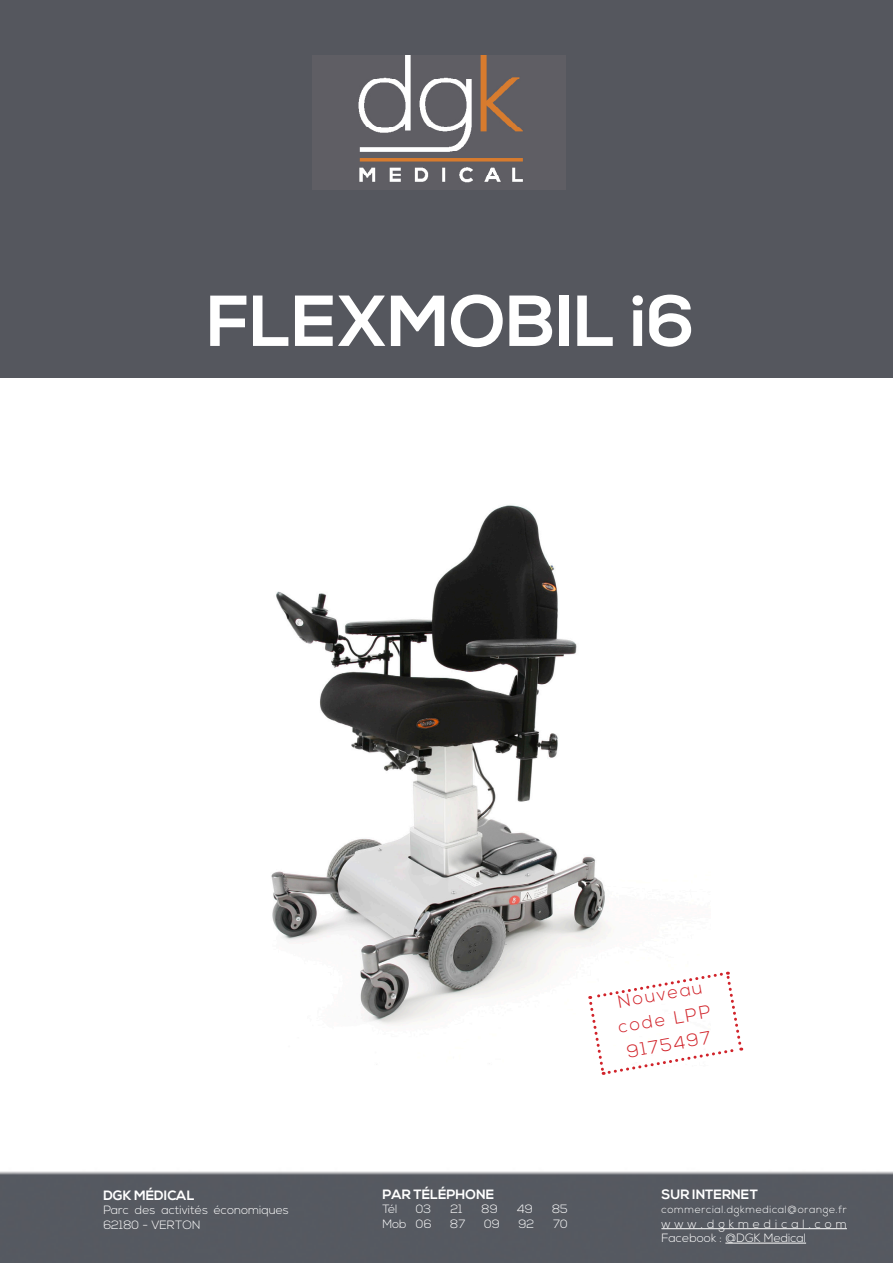
<style>
.page{position:relative;width:893px;height:1263px;background:#fff}
.page>*{position:absolute;margin:0;border:0;box-sizing:border-box;transform-origin:0 0}
.t1{font:700 72px "Nexa";color:#fff}
.t2{font:300 18px/25.5px "Nexa";color:#d1232a}
.t3{font:700 13.5px "Nexa";color:#fff}
.t4{font:300 12px/14.4px "Nexa";color:#fff}
.t5{font:300 10.5px "Nexa";letter-spacing:.055em;color:#fff}
</style>
<div class="page">
<img style="left:0;top:377px;width:893px;height:886px">
<hr style="left:661px;top:1228px;width:186px;height:1px;background:#fff">
<hr style="left:725px;top:1243px;width:81px;height:1px;background:#fff">
<div style="left:0;top:0;width:893px;height:377px;background:#55575e"></div>
<img style="left:358px;top:55px;width:165px;height:128px">
<img style="left:183px;top:454px;width:527px;height:612px">
<svg style="left:587px;top:971px;width:156px;height:105px"></svg>
<p class="t1" style="left:207px;top:280px;width:490px">FLEXMOBIL i6</p>
<p class="t3" style="left:103px;top:1187px;width:93px">DGK MÉDICAL</p>
<p class="t4" style="left:103px;top:1203px;width:187px">Parc des activités économiques<br>62180 - VERTON</p>
<p class="t2" style="left:612px;top:990px;width:95px;rotate:-10deg">Nouveau code LPP</p>
<p class="t2" style="left:625px;top:1040px;width:87px;rotate:-10deg">9175497</p>
<p class="t3" style="left:382px;top:1186px;width:113px">PAR TÉLÉPHONE</p>
<p class="t4" style="left:382px;top:1202px;width:17px">Tél</p>
<p class="t4" style="left:416px;top:1202px;width:17px">03</p>
<p class="t4" style="left:451px;top:1202px;width:13px">21</p>
<p class="t4" style="left:482px;top:1202px;width:18px">89</p>
<p class="t4" style="left:517px;top:1202px;width:17px">49</p>
<p class="t4" style="left:552px;top:1202px;width:17px">85</p>
<p class="t4" style="left:382px;top:1217px;width:51px">Mob 06</p>
<p class="t4" style="left:450px;top:1217px;width:17px">87</p>
<p class="t4" style="left:484px;top:1217px;width:17px">09</p>
<p class="t4" style="left:518px;top:1217px;width:17px">92</p>
<p class="t4" style="left:553px;top:1217px;width:16px">70</p>
<p class="t3" style="left:661px;top:1186px;width:98px">SUR INTERNET</p>
<p class="t5" style="left:661px;top:1203px;width:187px">commercial.dgkmedical@orange.fr</p>
<p class="t4" style="left:661px;top:1217px;width:187px">www.dgkmedical.com<br>Facebook : @DGK Medical</p>
</div>
